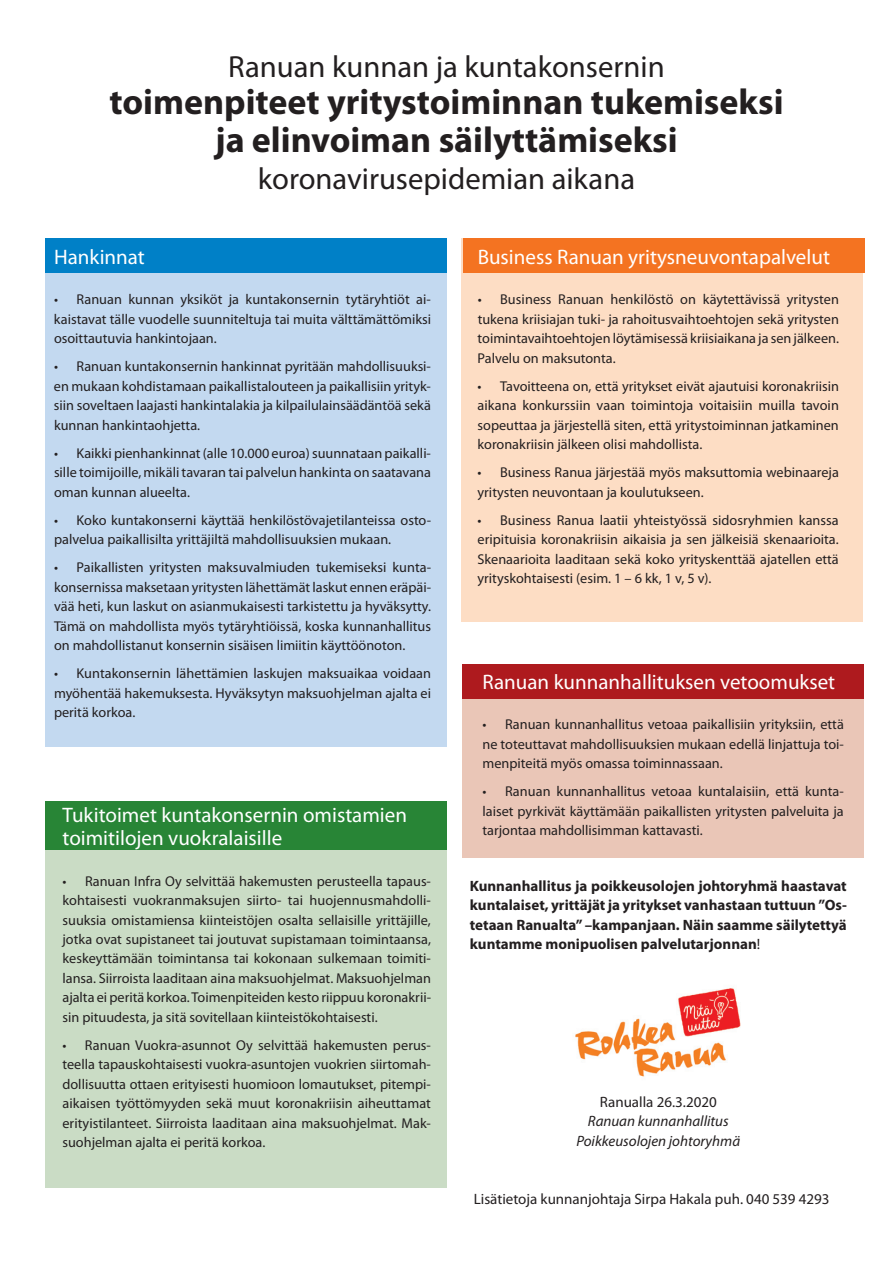
<style>
.page{position:relative;width:893px;height:1263px;background:#fff}
.page>*{position:absolute;margin:0;border:0;box-sizing:border-box;transform-origin:0 0}
.t1{font:700 36px/37.5px "Myriad Pro";color:#231f20;text-align:center}
.t2{font:30.6px "Myriad Pro";color:#231f20}
.t3{font:21px/22.5px "Myriad Pro";color:#fff}
.t4{font:700 15px/19.5px "Myriad Pro";color:#231f20;text-align:justify}
.t5{font:15px "Myriad Pro";color:#231f20}
.t6{font:italic 15px/19.5px "Myriad Pro";color:#231f20;text-align:center}
.t7{font:14.25px/19.5px "Myriad Pro";color:#231f20;text-align:justify}
.s1{font-weight:400}
</style>
<div class="page">
<div style="left:463px;top:699px;width:401px;height:159px;background:#eac6b7"></div>
<div style="left:45px;top:801px;width:401px;height:386px;background:#cadcc5"></div>
<div style="left:461px;top:238px;width:401px;height:383px;background:#fdddc4"></div>
<div style="left:45px;top:273px;width:401px;height:473px;background:#c3d9f0"></div>
<div style="left:462px;top:664px;width:402px;height:35px;background:#ae1a1e"></div>
<div style="left:45px;top:801px;width:401px;height:49px;background:#288536"></div>
<div style="left:463px;top:238px;width:402px;height:35px;background:#f47321"></div>
<div style="left:45px;top:238px;width:401px;height:35px;background:#0080c7"></div>
<img style="left:575px;top:988px;width:166px;height:89px">
<h2 class="t2" style="left:228px;top:48px;width:438px">Ranuan kunnan ja kuntakonsernin</h2>
<h1 class="t1" style="left:109px;top:82px;width:676px">toimenpiteet yritystoiminnan tukemiseksi ja elinvoiman säilyttämiseksi</h1>
<h2 class="t2" style="left:258px;top:160px;width:379px">koronavirusepidemian aikana</h2>
<h3 class="t3" style="left:54px;top:245px;width:92px">Hankinnat</h3>
<p class="t7" style="left:54px;top:290px;width:379px">• Ranuan kunnan yksiköt ja kuntakonsernin tytäryhtiöt ai&shy;kaistavat tälle vuodelle suunniteltuja tai muita välttämättömiksi osoittautuvia hankintojaan.</p>
<p class="t7" style="left:54px;top:357px;width:379px">• Ranuan kuntakonsernin hankinnat pyritään mahdollisuuksi&shy;en mukaan kohdistamaan paikallistalouteen ja paikallisiin yrityk&shy;siin soveltaen laajasti hankintalakia ja kilpailulainsäädäntöä sekä kunnan hankintaohjetta.</p>
<p class="t7" style="left:54px;top:443px;width:379px">• Kaikki pienhankinnat (alle 10.000 euroa) suunnataan paikalli&shy;sille toimijoille, mikäli tavaran tai palvelun hankinta on saatavana oman kunnan alueelta.</p>
<p class="t7" style="left:54px;top:510px;width:379px">• Koko kuntakonserni käyttää henkilöstövajetilanteissa osto&shy;palvelua paikallisilta yrittäjiltä mahdollisuuksien mukaan.</p>
<p class="t7" style="left:54px;top:558px;width:379px">• Paikallisten yritysten maksuvalmiuden tukemiseksi kunta&shy;konsernissa maksetaan yritysten lähettämät laskut ennen eräpäi&shy;vää heti, kun laskut on asianmukaisesti tarkistettu ja hyväksytty.<br>Tämä on mahdollista myös tytäryhtiöissä, koska kunnanhallitus on mahdollistanut konsernin sisäisen limiitin käyttöönoton.</p>
<p class="t7" style="left:54px;top:664px;width:379px">• Kuntakonsernin lähettämien laskujen maksuaikaa voidaan myöhentää hakemuksesta. Hyväksytyn maksuohjelman ajalta ei peritä korkoa.</p>
<h3 class="t3" style="left:63px;top:804px;width:346px">Tukitoimet kuntakonsernin omistamien toimitilojen vuokralaisille</h3>
<p class="t7" style="left:62px;top:871px;width:370px">• Ranuan Infra Oy selvittää hakemusten perusteella tapaus&shy;kohtaisesti vuokranmaksujen siirto- tai huojennusmahdolli&shy;suuksia omistamiensa kiinteistöjen osalta sellaisille yrittäjille, jotka ovat supistaneet tai joutuvat supistamaan toimintaansa, keskeyttämään toimintansa tai kokonaan sulkemaan toimiti&shy;lansa. Siirroista laaditaan aina maksuohjelmat. Maksuohjelman ajalta ei peritä korkoa.Toimenpiteiden kesto riippuu koronakrii&shy;sin pituudesta, ja sitä sovitellaan kiinteistökohtaisesti.</p>
<p class="t7" style="left:62px;top:1035px;width:370px">• Ranuan Vuokra-asunnot Oy selvittää hakemusten perus&shy;teella tapauskohtaisesti vuokra-asuntojen vuokrien siirtomah&shy;dollisuutta ottaen erityisesti huomioon lomautukset, pitempi&shy;aikaisen työttömyyden sekä muut koronakriisin aiheuttamat erityistilanteet. Siirroista laaditaan aina maksuohjelmat. Mak&shy;suohjelman ajalta ei peritä korkoa.</p>
<h3 class="t3" style="left:478px;top:245px;width:354px">Business Ranuan yritysneuvontapalvelut</h3>
<p class="t7" style="left:478px;top:290px;width:363px">• Business Ranuan henkilöstö on käytettävissä yritysten tukena kriisiajan tuki- ja rahoitusvaihtoehtojen sekä yritysten toimintavaihtoehtojen löytämisessä kriisiaikana ja sen jälkeen.<br>Palvelu on maksutonta.</p>
<p class="t7" style="left:478px;top:376px;width:363px">• Tavoitteena on, että yritykset eivät ajautuisi koronakriisin aikana konkurssiin vaan toimintoja voitaisiin muilla tavoin sopeuttaa ja järjestellä siten, että yritystoiminnan jatkaminen koronakriisin jälkeen olisi mahdollista.</p>
<p class="t7" style="left:478px;top:463px;width:363px">• Business Ranua järjestää myös maksuttomia webinaareja yritysten neuvontaan ja koulutukseen.</p>
<p class="t7" style="left:477px;top:510px;width:363px">• Business Ranua laatii yhteistyössä sidosryhmien kanssa eripituisia koronakriisin aikaisia ja sen jälkeisiä skenaarioita.<br>Skenaarioita laaditaan sekä koko yrityskenttää ajatellen että yrityskohtaisesti (esim. 1 – 6 kk, 1 v, 5 v).</p>
<h3 class="t3" style="left:483px;top:670px;width:354px">Ranuan kunnanhallituksen vetoomukset</h3>
<p class="t7" style="left:483px;top:715px;width:363px">• Ranuan kunnanhallitus vetoaa paikallisiin yrityksiin, että ne toteuttavat mahdollisuuksien mukaan edellä linjattuja toi&shy;menpiteitä myös omassa toiminnassaan.</p>
<p class="t7" style="left:482px;top:782px;width:363px">• Ranuan kunnanhallitus vetoaa kuntalaisiin, että kunta&shy;laiset pyrkivät käyttämään paikallisten yritysten palveluita ja tarjontaa mahdollisimman kattavasti.</p>
<p class="t4" style="left:470px;top:875px;width:379px">Kunnanhallitus ja poikkeusolojen johtoryhmä haastavat kuntalaiset, yrittäjät ja yritykset vanhastaan tuttuun ”Os&shy;tetaan Ranualta” –kampanjaan. Näin saamme säilytettyä kuntamme monipuolisen palvelutarjonnan<span class="s1">!</span></p>
<p class="t5" style="left:600px;top:1092px;width:118px">Ranualla 26.3.2020</p>
<p class="t6" style="left:576px;top:1111px;width:165px">Ranuan kunnanhallitus<br>Poikkeusolojen johtoryhmä</p>
<p class="t5" style="left:474px;top:1190px;width:357px">Lisätietoja kunnanjohtaja Sirpa Hakala puh. 040 539 4293</p>
</div>
